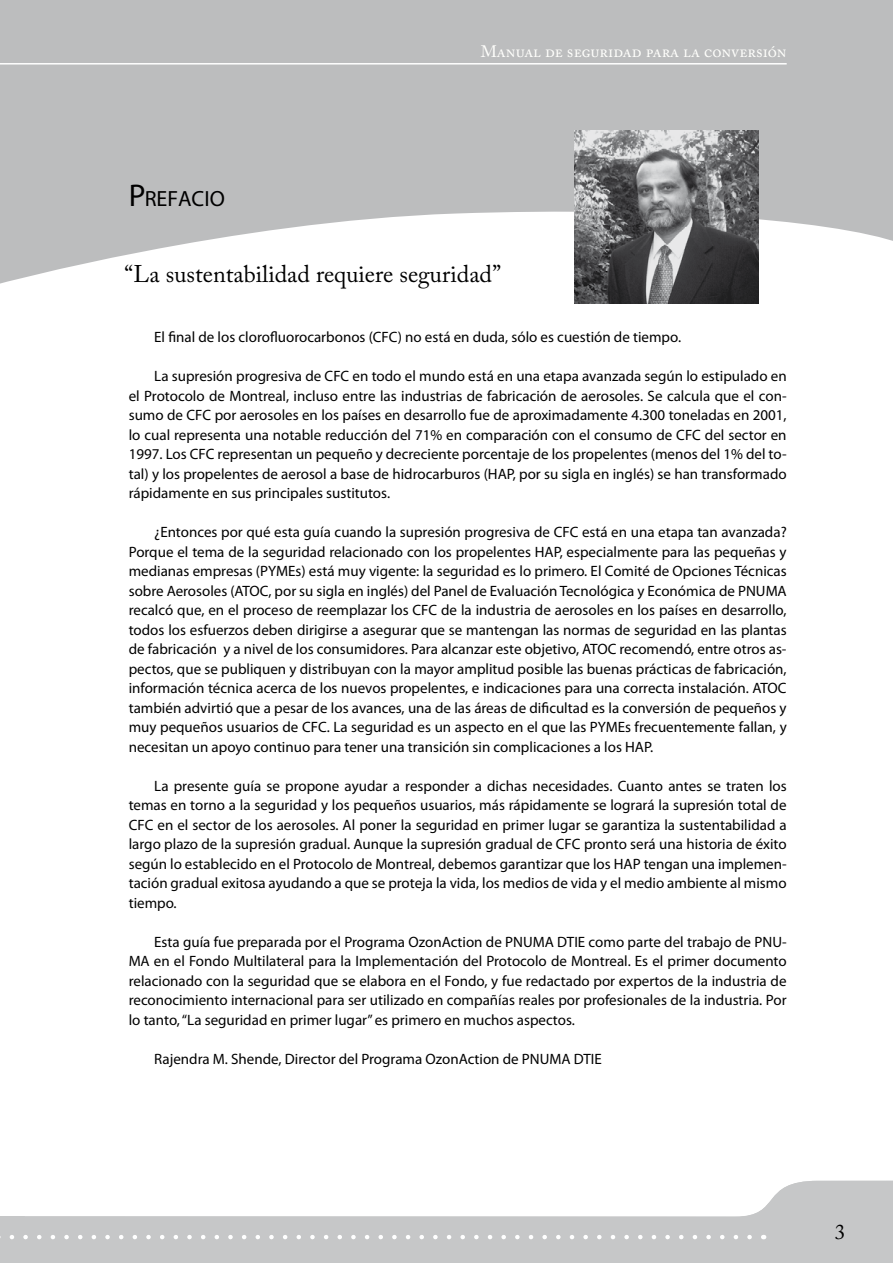
<style>
.page{position:relative;width:893px;height:1263px;background:#fff}
.page>*{position:absolute;margin:0;border:0;box-sizing:border-box;transform-origin:0 0}
.t1{font:24px "Adobe Caslon Pro";color:#000}
.t2{font:22.05px "Myriad Pro";color:#000}
.t3{font:21px "Adobe Caslon Pro";color:#000}
.t4{font:16.5px "Adobe Caslon Pro";letter-spacing:-.005em;color:#fffffc}
.t5{font:15px/19.5px "Myriad Pro";color:#000;text-align:justify}
.s1{font-size:31.5px}
</style>
<div class="page">
<svg style="left:750px;top:1181px;width:143px;height:82px;background:#cacacb"></svg>
<svg style="left:0;top:0;width:893px;height:284px;fill:#bcbdbe"></svg>
<hr style="left:0;top:63px;width:787px;height:2px;background:#fff">
<div style="left:0;top:1215px;width:750px;height:48px;background:#c6c7c8"></div>
<img style="left:574px;top:130px;width:184px;height:173px">
<p class="t2" style="left:129px;top:185px;width:29px"><span class="s1">P</span>REFACIO</p>
<p class="t4" style="left:481px;top:41px;width:307px">Manual de seguridad para la conversión</p>
<p class="t1" style="left:125px;top:259px;width:378px">“La sustentabilidad requiere seguridad”</p>
<p class="t5" style="left:154px;top:327px;width:528px">El final de los clorofluorocarbonos (CFC) no está en duda, sólo es cuestión de tiempo.</p>
<p class="t5" style="left:129px;top:366px;width:659px;text-indent:26px">La supresión progresiva de CFC en todo el mundo está en una etapa avanzada según lo estipulado en el Protocolo de Montreal, incluso entre las industrias de fabricación de aerosoles. Se calcula que el con&shy;sumo de CFC por aerosoles en los países en desarrollo fue de aproximadamente 4.300 toneladas en 2001, lo cual representa una notable reducción del 71% en comparación con el consumo de CFC del sector en 1997. Los CFC representan un pequeño y decreciente porcentaje de los propelentes (menos del 1% del to&shy;tal) y los propelentes de aerosol a base de hidrocarburos (HAP, por su sigla en inglés) se han transformado rápidamente en sus principales sustitutos.</p>
<p class="t5" style="left:129px;top:522px;width:659px;text-indent:26px">¿Entonces por qué esta guía cuando la supresión progresiva de CFC está en una etapa tan avanzada?<br>Porque el tema de la seguridad relacionado con los propelentes HAP, especialmente para las pequeñas y medianas empresas (PYMEs) está muy vigente: la seguridad es lo primero. El Comité de Opciones Técnicas sobre Aerosoles (ATOC, por su sigla en inglés) del Panel de Evaluación Tecnológica y Económica de PNUMA recalcó que, en el proceso de reemplazar los CFC de la industria de aerosoles en los países en desarrollo, todos los esfuerzos deben dirigirse a asegurar que se mantengan las normas de seguridad en las plantas de fabricación y a nivel de los consumidores. Para alcanzar este objetivo, ATOC recomendó, entre otros as&shy;pectos, que se publiquen y distribuyan con la mayor amplitud posible las buenas prácticas de fabricación, información técnica acerca de los nuevos propelentes, e indicaciones para una correcta instalación. ATOC también advirtió que a pesar de los avances, una de las áreas de dificultad es la conversión de pequeños y muy pequeños usuarios de CFC. La seguridad es un aspecto en el que las PYMEs frecuentemente fallan, y necesitan un apoyo continuo para tener una transición sin complicaciones a los HAP.</p>
<p class="t5" style="left:129px;top:776px;width:659px;text-indent:26px">La presente guía se propone ayudar a responder a dichas necesidades. Cuanto antes se traten los temas en torno a la seguridad y los pequeños usuarios, más rápidamente se logrará la supresión total de CFC en el sector de los aerosoles. Al poner la seguridad en primer lugar se garantiza la sustentabilidad a largo plazo de la supresión gradual. Aunque la supresión gradual de CFC pronto será una historia de éxito según lo establecido en el Protocolo de Montreal, debemos garantizar que los HAP tengan una implemen&shy;tación gradual exitosa ayudando a que se proteja la vida, los medios de vida y el medio ambiente al mismo tiempo.</p>
<p class="t5" style="left:129px;top:932px;width:659px;text-indent:26px">Esta guía fue preparada por el Programa OzonAction de PNUMA DTIE como parte del trabajo de PNU-MA en el Fondo Multilateral para la Implementación del Protocolo de Montreal. Es el primer documento relacionado con la seguridad que se elabora en el Fondo, y fue redactado por expertos de la industria de reconocimiento internacional para ser utilizado en compañías reales por profesionales de la industria. Por lo tanto, “La seguridad en primer lugar” es primero en muchos aspectos.</p>
<p class="t5" style="left:154px;top:1049px;width:449px">Rajendra M. Shende, Director del Programa OzonAction de PNUMA DTIE</p>
<p class="t3" style="left:835px;top:1219px;width:12px">3</p>
</div>
